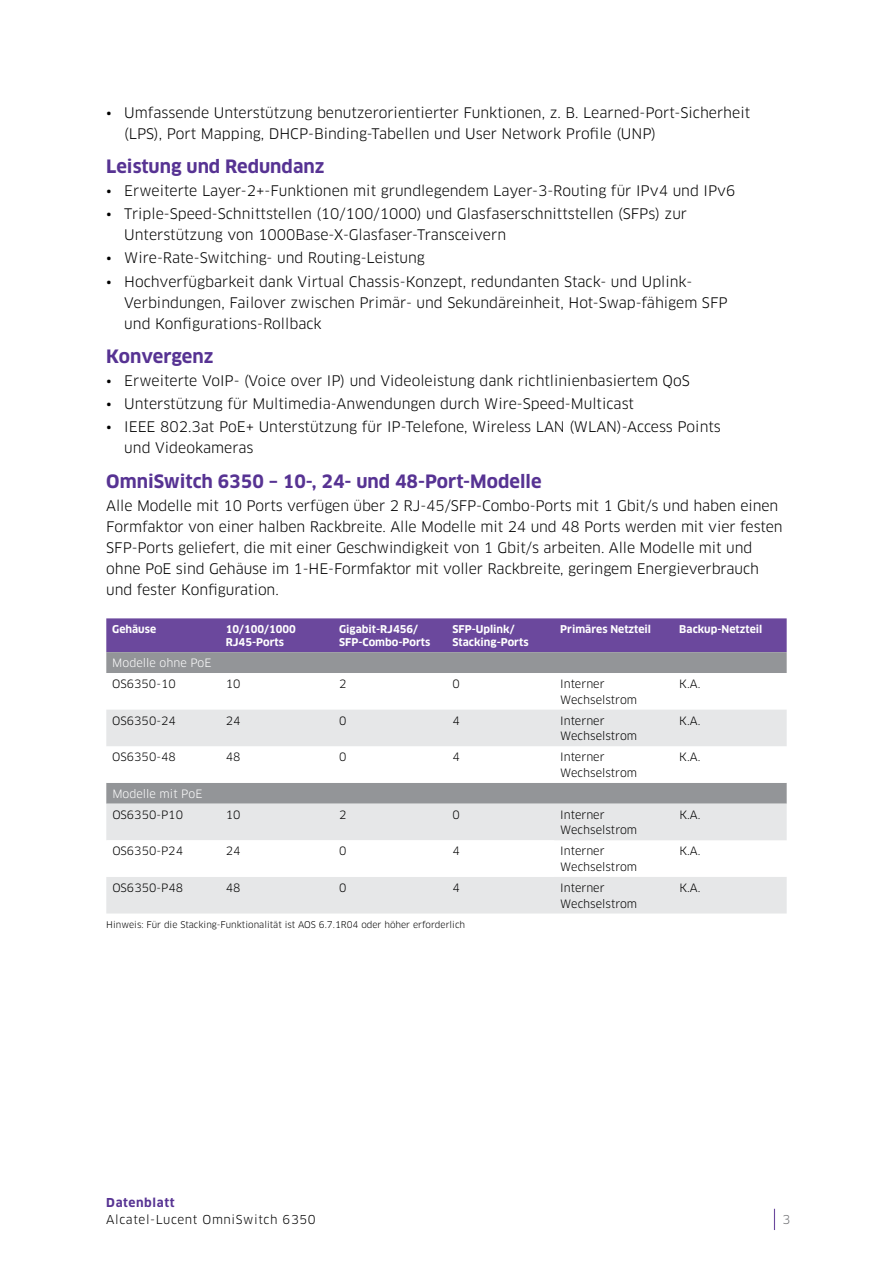
<style>
.page{position:relative;width:893px;height:1263px;background:#fff}
.page>*{position:absolute;margin:0;border:0;box-sizing:border-box;transform-origin:0 0}
.t1{font:700 18px "Clan OT";color:#573393}
.t2{font:14.25px/21px "Clan OT";color:#000}
.t3{font:12px "Clan OT";letter-spacing:.05em;color:#000}
.t4{font:700 12px "Clan OT";letter-spacing:.05em;color:#573393}
.t5{font:12px "Clan OT";color:#6d6e71}
.t6{font:11.25px/15.8px "Clan OT";color:#000}
.t7{font:11.25px "Clan OT";color:#fff}
.t8{font:700 10.5px/13.5px "Clan OT";color:#fff}
.t9{font:9px "Clan OT";color:#000}
</style>
<div class="page">
<svg style="left:774px;top:1209px;width:1px;height:21px"></svg>
<div style="left:106px;top:618px;width:681px;height:34px;background:#6b489d"></div>
<div style="left:106px;top:652px;width:681px;height:21px;background:#939598"></div>
<svg style="left:106px;top:710px;width:681px;height:203px;fill:#e6e7e8"></svg>
<svg style="left:106px;top:840px;width:448px;height:37px"></svg>
<p class="t2" style="left:124px;top:102px;width:627px;text-indent:-18px">• Umfassende Unterstützung benutzerorientierter Funktionen, z. B. Learned-Port-Sicherheit (LPS), Port Mapping, DHCP-Binding-Tabellen und User Network Profile (UNP)</p>
<p class="t1" style="left:106px;top:156px;width:220px">Leistung und Redundanz</p>
<p class="t2" style="left:106px;top:180px;width:631px">• Erweiterte Layer-2+-Funktionen mit grundlegendem Layer-3-Routing für IPv4 und IPv6</p>
<p class="t2" style="left:124px;top:203px;width:564px;text-indent:-18px">• Triple-Speed-Schnittstellen (10/100/1000) und Glasfaserschnittstellen (SFPs) zur<br>Unterstützung von 1000Base-X-Glasfaser-Transceivern</p>
<p class="t2" style="left:106px;top:248px;width:320px">• Wire-Rate-Switching- und Routing-Leistung</p>
<p class="t2" style="left:124px;top:271px;width:605px;text-indent:-18px">• Hochverfügbarkeit dank Virtual Chassis-Konzept, redundanten Stack- und Uplink-<br>Verbindungen, Failover zwischen Primär- und Sekundäreinheit, Hot-Swap-fähigem SFP und Konfigurations-Rollback</p>
<p class="t1" style="left:106px;top:346px;width:109px">Konvergenz</p>
<p class="t2" style="left:106px;top:370px;width:585px">• Erweiterte VoIP- (Voice over IP) und Videoleistung dank richtlinienbasiertem QoS</p>
<p class="t2" style="left:106px;top:393px;width:529px">• Unterstützung für Multimedia-Anwendungen durch Wire-Speed-Multicast</p>
<p class="t2" style="left:124px;top:417px;width:598px;text-indent:-18px">• IEEE 802.3at PoE+ Unterstützung für IP-Telefone, Wireless LAN (WLAN)-Access Points und Videokameras</p>
<p class="t1" style="left:106px;top:471px;width:437px">OmniSwitch 6350 – 10-, 24- und 48-Port-Modelle</p>
<p class="t2" style="left:106px;top:495px;width:678px">Alle Modelle mit 10 Ports verfügen über 2 RJ-45/SFP-Combo-Ports mit 1 Gbit/s und haben einen Formfaktor von einer halben Rackbreite. Alle Modelle mit 24 und 48 Ports werden mit vier festen SFP-Ports geliefert, die mit einer Geschwindigkeit von 1 Gbit/s arbeiten. Alle Modelle mit und ohne PoE sind Gehäuse im 1-HE-Formfaktor mit voller Rackbreite, geringem Energieverbrauch und fester Konfiguration.</p>
<p class="t8" style="left:112px;top:622px;width:45px">Gehäuse</p>
<p class="t8" style="left:226px;top:622px;width:72px">10/100/1000<br>RJ45-Ports</p>
<p class="t8" style="left:339px;top:622px;width:93px">Gigabit-RJ456/<br>SFP-Combo-Ports</p>
<p class="t8" style="left:452px;top:622px;width:78px">SFP-Uplink/<br>Stacking-Ports</p>
<p class="t8" style="left:560px;top:622px;width:92px">Primäres Netzteil</p>
<p class="t8" style="left:679px;top:622px;width:85px">Backup-Netzteil</p>
<p class="t7" style="left:112px;top:656px;width:101px">Modelle ohne PoE</p>
<p class="t6" style="left:112px;top:676px;width:65px">OS6350-10</p>
<p class="t6" style="left:226px;top:676px;width:16px">10</p>
<p class="t6" style="left:339px;top:676px;width:9px">2</p>
<p class="t6" style="left:452px;top:676px;width:9px">0</p>
<p class="t6" style="left:560px;top:676px;width:78px">Interner<br>Wechselstrom</p>
<p class="t6" style="left:679px;top:676px;width:23px">K.A.</p>
<p class="t6" style="left:112px;top:712px;width:65px">OS6350-24</p>
<p class="t6" style="left:226px;top:712px;width:16px">24</p>
<p class="t6" style="left:339px;top:712px;width:9px">0</p>
<p class="t6" style="left:452px;top:712px;width:9px">4</p>
<p class="t6" style="left:560px;top:712px;width:78px">Interner<br>Wechselstrom</p>
<p class="t6" style="left:679px;top:712px;width:23px">K.A.</p>
<p class="t6" style="left:112px;top:749px;width:65px">OS6350-48</p>
<p class="t6" style="left:226px;top:749px;width:16px">48</p>
<p class="t6" style="left:339px;top:749px;width:9px">0</p>
<p class="t6" style="left:452px;top:749px;width:9px">4</p>
<p class="t6" style="left:560px;top:749px;width:78px">Interner<br>Wechselstrom</p>
<p class="t6" style="left:679px;top:749px;width:23px">K.A.</p>
<p class="t7" style="left:112px;top:787px;width:92px">Modelle mit PoE</p>
<p class="t6" style="left:112px;top:806px;width:72px">OS6350-P10</p>
<p class="t6" style="left:226px;top:806px;width:16px">10</p>
<p class="t6" style="left:339px;top:806px;width:9px">2</p>
<p class="t6" style="left:452px;top:806px;width:9px">0</p>
<p class="t6" style="left:560px;top:806px;width:78px">Interner<br>Wechselstrom</p>
<p class="t6" style="left:679px;top:806px;width:23px">K.A.</p>
<p class="t6" style="left:112px;top:843px;width:72px">OS6350-P24</p>
<p class="t6" style="left:226px;top:843px;width:16px">24</p>
<p class="t6" style="left:339px;top:843px;width:9px">0</p>
<p class="t6" style="left:453px;top:843px;width:9px">4</p>
<p class="t6" style="left:560px;top:843px;width:78px">Interner<br>Wechselstrom</p>
<p class="t6" style="left:679px;top:843px;width:23px">K.A.</p>
<p class="t6" style="left:112px;top:880px;width:72px">OS6350-P48</p>
<p class="t6" style="left:226px;top:880px;width:16px">48</p>
<p class="t6" style="left:339px;top:880px;width:9px">0</p>
<p class="t6" style="left:453px;top:880px;width:9px">4</p>
<p class="t6" style="left:560px;top:880px;width:78px">Interner<br>Wechselstrom</p>
<p class="t6" style="left:679px;top:880px;width:23px">K.A.</p>
<p class="t9" style="left:106px;top:919px;width:360px">Hinweis: Für die Stacking-Funktionalität ist AOS 6.7.1R04 oder höher erforderlich</p>
<p class="t4" style="left:106px;top:1196px;width:70px">Datenblatt</p>
<p class="t3" style="left:106px;top:1212px;width:211px">Alcatel-Lucent OmniSwitch 6350</p>
<p class="t5" style="left:782px;top:1212px;width:9px">3</p>
</div>
